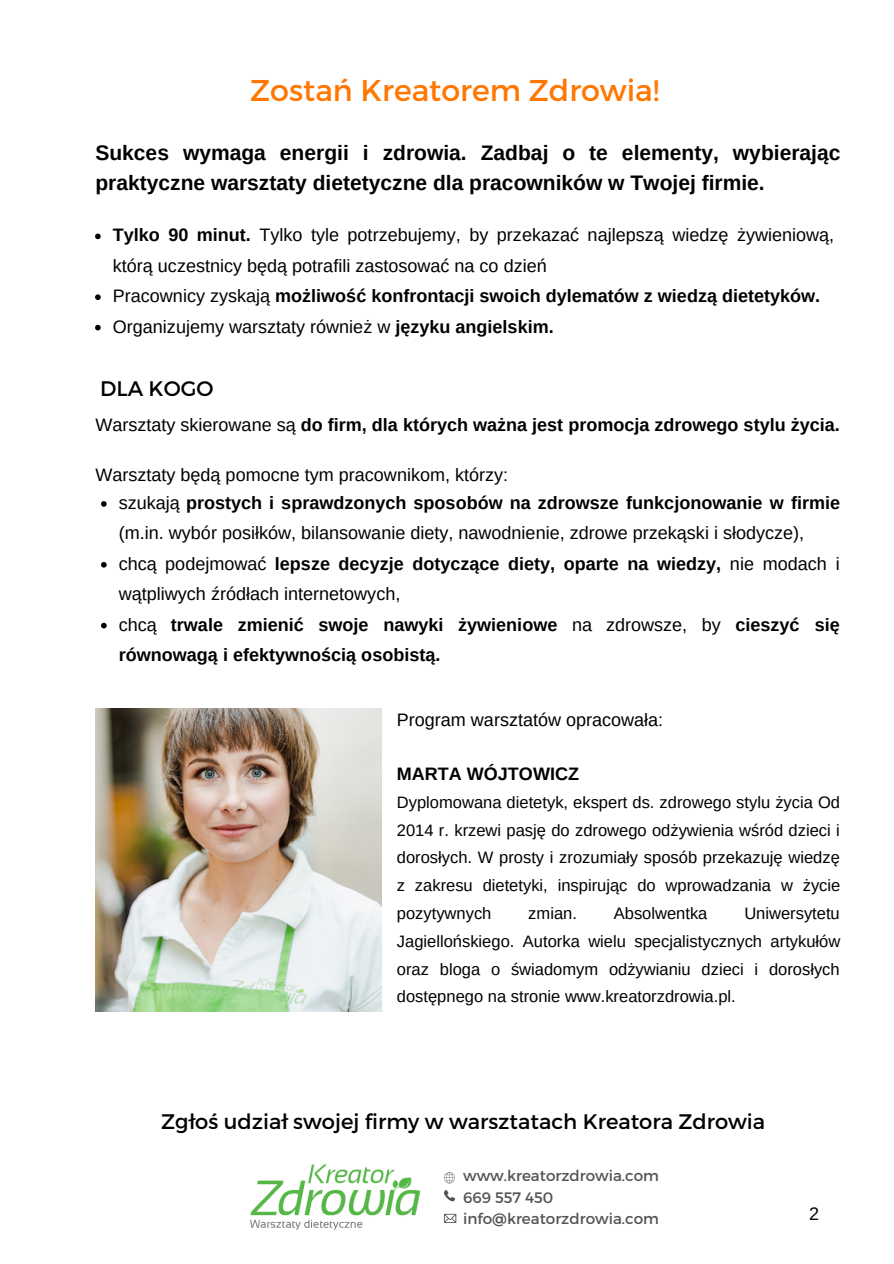
<style>
.page{position:relative;width:894px;height:1264px;background:#fff}
.page>*{position:absolute;margin:0;border:0;box-sizing:border-box;transform-origin:0 0}
.t1{font:30px "Montserrat";color:#f70}
.t2{font:700 21px/29.2px "Arimo";color:#000}
.t3{font:21px "Montserrat";color:#000}
.t4{font:700 18px/30.5px "Arimo";color:#000}
.t5{font:18px/30.5px "Arimo";color:#000}
.t6{font:16.5px/27.8px "Arimo";color:#000;text-align:justify}
.t7{font:15.15px/21px "Montserrat";color:#545454}
.s1{font-weight:700}
.s2{font-weight:400}
</style>
<div class="page">
<img style="left:95px;top:709px;width:286px;height:302px">
<svg style="left:444px;top:1190px;width:11px;height:11px"></svg>
<svg style="left:444px;top:1213px;width:12px;height:9px"></svg>
<svg style="left:443px;top:1172px;width:12px;height:11px"></svg>
<img style="left:250px;top:1164px;width:170px;height:66px">
<svg style="left:95px;top:233px;width:6px;height:6px"></svg>
<svg style="left:95px;top:294px;width:6px;height:6px"></svg>
<svg style="left:95px;top:325px;width:6px;height:5px"></svg>
<svg style="left:101px;top:501px;width:6px;height:6px"></svg>
<svg style="left:101px;top:562px;width:6px;height:5px"></svg>
<svg style="left:101px;top:622px;width:6px;height:6px"></svg>
<h1 class="t1" style="left:250px;top:72px;width:410px">Zostań Kreatorem Zdrowia!</h1>
<p class="t2" style="left:95px;top:139px;width:746px">Sukces wymaga energii i zdrowia. Zadbaj o te elementy, wybierając praktyczne warsztaty dietetyczne dla pracowników w Twojej firmie.</p>
<p class="t5" style="left:113px;top:220px;width:722px"><span class="s1">Tylko 90 minut.</span> Tylko tyle potrzebujemy, by przekazać najlepszą wiedzę żywieniową, którą uczestnicy będą potrafili zastosować na co dzień<br>Pracownicy zyskają <span class="s1">możliwość konfrontacji swoich dylematów z wiedzą dietetyków.<br></span>Organizujemy warsztaty również w <span class="s1">języku angielskim.</span></p>
<p class="t3" style="left:100px;top:376px;width:115px">DLA KOGO</p>
<p class="t4" style="left:95px;top:410px;width:745px"><span class="s2">Warsztaty skierowane są</span> do firm, dla których ważna jest promocja zdrowego stylu życia.</p>
<p class="t5" style="left:95px;top:459px;width:414px">Warsztaty będą pomocne tym pracownikom, którzy:</p>
<p class="t4" style="left:119px;top:488px;width:722px"><span class="s2">szukają</span> prostych i sprawdzonych sposobów na zdrowsze funkcjonowanie w firmie <span class="s2">(m.in. wybór posiłków, bilansowanie diety, nawodnienie, zdrowe przekąski i słodycze), chcą podejmować</span> lepsze decyzje dotyczące diety, oparte na wiedzy, <span class="s2">nie modach i wątpliwych źródłach internetowych,<br>chcą</span> trwale zmienić swoje nawyki żywieniowe <span class="s2">na zdrowsze, by</span> cieszyć się równowagą i efektywnością osobistą.</p>
<p class="t5" style="left:397px;top:704px;width:268px">Program warsztatów opracowała:</p>
<p class="t4" style="left:397px;top:759px;width:183px">MARTA WÓJTOWICZ</p>
<p class="t6" style="left:397px;top:788px;width:445px">Dyplomowana dietetyk, ekspert ds. zdrowego stylu życia Od 2014 r. krzewi pasję do zdrowego odżywienia wśród dzieci i dorosłych. W prosty i zrozumiały sposób przekazuję wiedzę z zakresu dietetyki, inspirując do wprowadzania w życie pozytywnych</p>
<p class="t6" style="left:397px;top:899px;width:445px;text-indent:347px">Uniwersytetu Jagiellońskiego. Autorka wielu specjalistycznych artykułów oraz bloga o świadomym odżywianiu dzieci i dorosłych dostępnego na stronie www.kreatorzdrowia.pl.</p>
<p class="t6" style="left:528px;top:899px;width:50px">zmian.</p>
<p class="t6" style="left:613px;top:899px;width:95px">Absolwentka</p>
<p class="t3" style="left:161px;top:1108px;width:605px">Zgłoś udział swojej firmy w warsztatach Kreatora Zdrowia</p>
<p class="t7" style="left:463px;top:1165px;width:197px">www.kreatorzdrowia.com<br>669 557 450 info@kreatorzdrowia.com</p>
<p class="t5" style="left:808px;top:1198px;width:12px">2</p>
</div>
